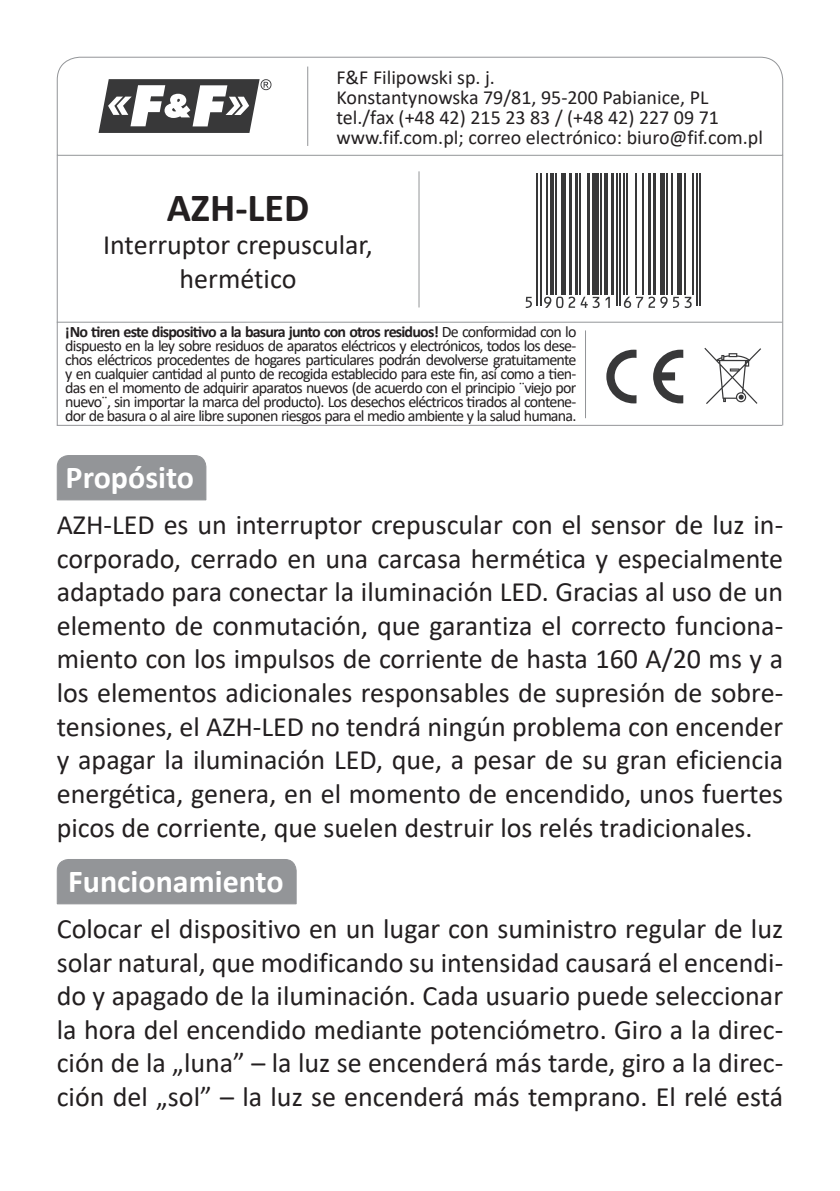
<style>
.page{position:relative;width:840px;height:1191px;background:#fff}
.page>*{position:absolute;margin:0;border:0;box-sizing:border-box;transform-origin:0 0}
.t1{font:700 40px "Calibri";color:#231f20}
.t2{font:700 32px "Calibri";color:#fff}
.t3{font:28px/33.6px "Calibri";color:#231f20;text-align:justify}
.t4{font:20px/20px "Calibri";color:#231f20}
.t5{font:16px/14px "Calibri";letter-spacing:-.05em;color:#231f20;text-align:justify}
.s1{font-weight:700}
</style>
<div class="page">
<svg style="left:704px;top:348px;width:56px;height:56px"></svg>
<svg style="left:606px;top:350px;width:77px;height:53px"></svg>
<hr style="left:57px;top:321px;width:724px;height:2px;background:#939598">
<hr style="left:584px;top:330px;width:2px;height:88px;background:#939598">
<hr style="left:418px;top:171px;width:1px;height:136px;background:#939598">
<hr style="left:57px;top:425px;width:724px;height:1px;background:#939598">
<svg style="left:526px;top:173px;width:175px;height:136px"></svg>
<hr style="left:536px;top:173px;width:1px;height:132px;background:#383839">
<hr style="left:539px;top:173px;width:2px;height:132px;background:#383839">
<hr style="left:546px;top:173px;width:1px;height:122px;background:#383839">
<hr style="left:550px;top:173px;width:3px;height:122px;background:#383839">
<hr style="left:555px;top:173px;width:1px;height:122px;background:#383839">
<div style="left:560px;top:173px;width:5px;height:122px;background:#383839"></div>
<hr style="left:569px;top:173px;width:3px;height:122px;background:#383839">
<hr style="left:574px;top:173px;width:3px;height:122px;background:#383839">
<hr style="left:579px;top:173px;width:1px;height:122px;background:#383839">
<hr style="left:586px;top:173px;width:3px;height:122px;background:#383839">
<div style="left:591px;top:173px;width:7px;height:122px;background:#383839"></div>
<hr style="left:600px;top:173px;width:1px;height:122px;background:#383839">
<hr style="left:603px;top:173px;width:3px;height:122px;background:#383839">
<hr style="left:610px;top:173px;width:3px;height:122px;background:#383839">
<hr style="left:616px;top:173px;width:1px;height:132px;background:#383839">
<hr style="left:619px;top:173px;width:1px;height:132px;background:#383839">
<hr style="left:622px;top:173px;width:2px;height:122px;background:#383839">
<hr style="left:626px;top:173px;width:1px;height:122px;background:#383839">
<hr style="left:635px;top:173px;width:1px;height:122px;background:#383839">
<hr style="left:642px;top:173px;width:1px;height:122px;background:#383839">
<hr style="left:647px;top:173px;width:3px;height:122px;background:#383839">
<hr style="left:652px;top:173px;width:3px;height:122px;background:#383839">
<div style="left:659px;top:173px;width:5px;height:122px;background:#383839"></div>
<hr style="left:666px;top:173px;width:1px;height:122px;background:#383839">
<hr style="left:671px;top:173px;width:1px;height:122px;background:#383839">
<div style="left:676px;top:173px;width:5px;height:122px;background:#383839"></div>
<hr style="left:683px;top:173px;width:2px;height:122px;background:#383839">
<hr style="left:692px;top:173px;width:1px;height:122px;background:#383839">
<hr style="left:695px;top:173px;width:2px;height:132px;background:#383839">
<hr style="left:699px;top:173px;width:1px;height:132px;background:#383839">
<svg style="left:525px;top:297px;width:6px;height:11px"></svg>
<svg style="left:543px;top:297px;width:56px;height:11px"></svg>
<svg style="left:605px;top:297px;width:4px;height:11px"></svg>
<svg style="left:623px;top:297px;width:31px;height:11px"></svg>
<svg style="left:660px;top:297px;width:18px;height:11px"></svg>
<svg style="left:684px;top:297px;width:7px;height:11px"></svg>
<svg style="left:56px;top:56px;width:727px;height:100px"></svg>
<div style="left:56px;top:455px;width:151px;height:46px;background:#939598"></div>
<div style="left:56px;top:859px;width:241px;height:46px;background:#939598"></div>
<hr style="left:57px;top:155px;width:1px;height:270px;background:#939598">
<hr style="left:781px;top:155px;width:2px;height:270px;background:#939598">
<p class="t4" style="left:336px;top:67px;width:428px">F&amp;F Filipowski sp. j.<br>Konstantynowska 79/81, 95-200 Pabianice, PL tel./fax (+48 42) 215 23 83 / (+48 42) 227 09 71 www.fif.com.pl; correo electrónico: biuro@fif.com.pl</p>
<h1 class="t1" style="left:167px;top:179px;width:144px">AZH-LED</h1>
<p class="t3" style="left:103px;top:228px;width:271px;text-align:center">Interruptor crepuscular, hermético</p>
<p class="t5" style="left:65px;top:324px;width:512px"><span class="s1">¡No tiren este dispositivo a la basura junto con otros residuos!</span> De conformidad con lo dispuesto en la ley sobre residuos de aparatos eléctricos y electrónicos, todos los dese&shy;chos eléctricos procedentes de hogares particulares podrán devolverse gratuitamente y en cualquier cantidad al punto de recogida establecido para este fin, así como a tien&shy;das en el momento de adquirir aparatos nuevos (de acuerdo con el principio ¨viejo por nuevo¨, sin importar la marca del producto). Los desechos eléctricos tirados al contene&shy;dor de basura o al aire libre suponen riesgos para el medio ambiente y la salud humana.</p>
<p class="t2" style="left:66px;top:454px;width:130px">Propósito</p>
<p class="t3" style="left:57px;top:507px;width:727px">AZH-LED es un interruptor crepuscular con el sensor de luz in&shy;corporado, cerrado en una carcasa hermética y especialmente adaptado para conectar la iluminación LED. Gracias al uso de un elemento de conmutación, que garantiza el correcto funciona&shy;miento con los impulsos de corriente de hasta 160 A/20 ms y a los elementos adicionales responsables de supresión de sobre&shy;tensiones, el AZH-LED no tendrá ningún problema con encender y apagar la iluminación LED, que, a pesar de su gran eficiencia energética, genera, en el momento de encendido, unos fuertes picos de corriente, que suelen destruir los relés tradicionales.</p>
<p class="t2" style="left:68px;top:858px;width:217px">Funcionamiento</p>
<p class="t3" style="left:57px;top:911px;width:727px">Colocar el dispositivo en un lugar con suministro regular de luz solar natural, que modificando su intensidad causará el encendi&shy;do y apagado de la iluminación. Cada usuario puede seleccionar la hora del encendido mediante potenciómetro. Giro a la direc&shy;ción de la „luna” – la luz se encenderá más tarde, giro a la direc&shy;ción del „sol” – la luz se encenderá más temprano. El relé está</p>
</div>
